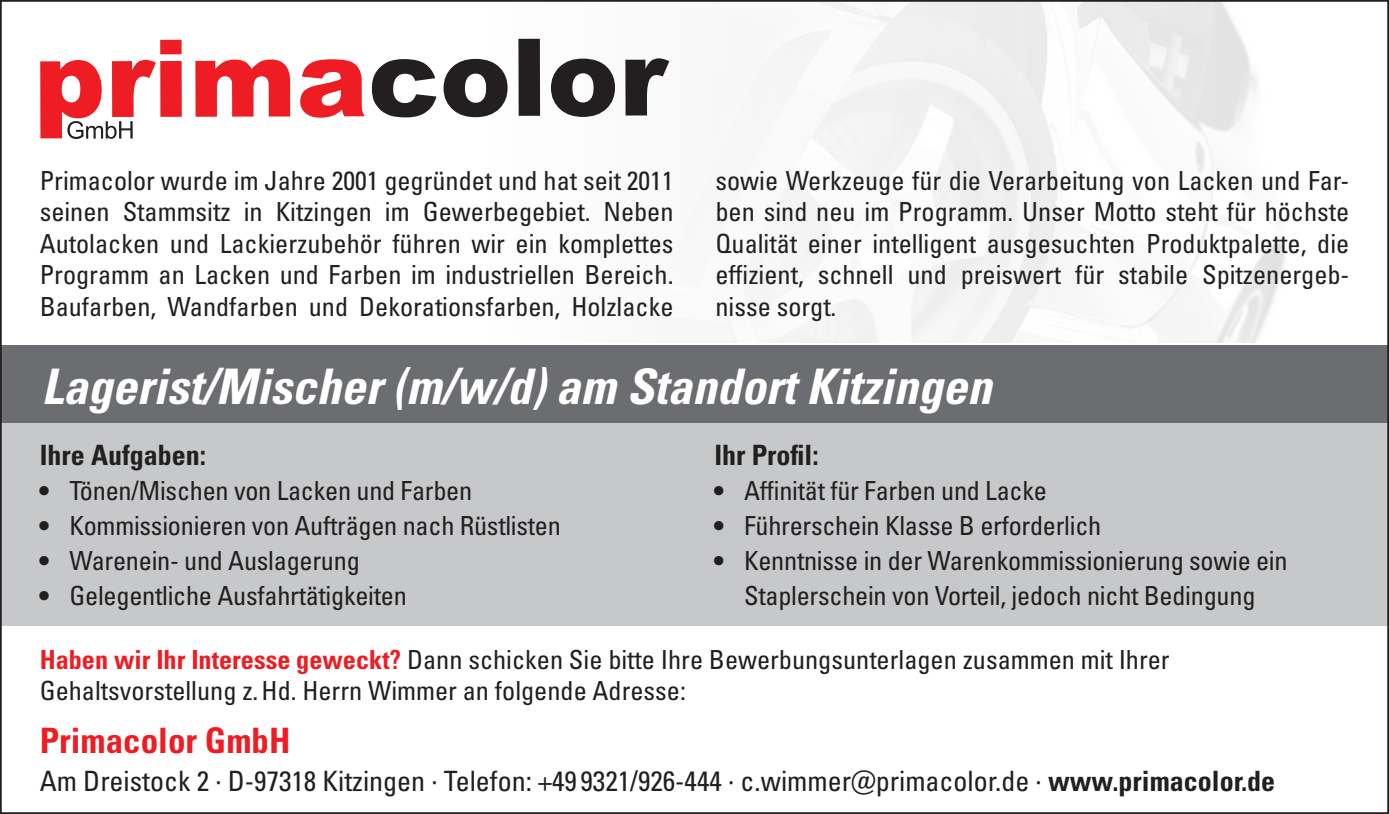
<style>
.page{position:relative;width:1389px;height:814px;background:#fff}
.page>*{position:absolute;margin:0;border:0;box-sizing:border-box;transform-origin:0 0}
.t1{font:49px "Univers LTCYR 67 Bold Cond Obl";color:#fff}
.t2{font:35px "Univers LTCYR 67 Bold Cond";color:#ee1d23}
.t3{font:condensed 28px "Univers LTCYR 57";color:#231f20}
.t4{font:28px "Univers LTCYR 67 Bold Cond";color:#231f20}
.t5{font:condensed 26.25px/31.5px "Univers LTCYR 57";letter-spacing:-.01em;color:#231f20;text-align:justify}
.s1{font-family:"Univers LTCYR 67 Bold Cond";font-stretch:normal;color:#ee1d23}
.s2{font-family:"Univers LTCYR 67 Bold Cond";font-stretch:normal}
</style>
<div class="page">
<div style="left:0;top:423px;width:1389px;height:203px;background:#c7c8ca"></div>
<div style="left:0;top:345px;width:1389px;height:78px;background:#6c6d70"></div>
<svg style="left:372px;top:39px;width:297px;height:78px"></svg>
<svg style="left:40px;top:39px;width:324px;height:100px"></svg>
<p class="t5" style="left:40px;top:164px;width:635px">Primacolor wurde im Jahre 2001 gegründet und hat seit 2011 seinen Stammsitz in Kitzingen im Gewerbegebiet. Neben Autolacken und Lackierzubehör führen wir ein komplettes Programm an Lacken und Farben im industriellen Bereich.<br>Baufarben, Wandfarben und Dekorationsfarben, Holzlacke</p>
<p class="t5" style="left:715px;top:164px;width:635px">sowie Werkzeuge für die Verarbeitung von Lacken und Far&shy;ben sind neu im Programm. Unser Motto steht für höchste Qualität einer intelligent ausgesuchten Produktpalette, die effizient, schnell und preiswert für stabile Spitzenergeb&shy;nisse sorgt.</p>
<h1 class="t1" style="left:42px;top:356px;width:952px">Lagerist/Mischer (m/w/d) am Standort Kitzingen</h1>
<p class="t4" style="left:714px;top:438px;width:106px">Ihr Profil:</p>
<p class="t5" style="left:714px;top:474px;width:334px">• Affinität für Farben und Lacke</p>
<p class="t5" style="left:714px;top:509px;width:389px">• Führerschein Klasse B erforderlich</p>
<p class="t5" style="left:714px;top:542px;width:575px;line-height:35px;text-align:center">• Kenntnisse in der Warenkommissionierung sowie ein<br>Staplerschein von Vorteil, jedoch nicht Bedingung</p>
<p class="t4" style="left:40px;top:438px;width:168px">Ihre Aufgaben:</p>
<p class="t5" style="left:40px;top:474px;width:434px">• Tönen/Mischen von Lacken und Farben</p>
<p class="t5" style="left:40px;top:509px;width:523px">• Kommissionieren von Aufträgen nach Rüstlisten</p>
<p class="t5" style="left:40px;top:544px;width:322px">• Warenein- und Auslagerung</p>
<p class="t5" style="left:40px;top:579px;width:369px">• Gelegentliche Ausfahrtätigkeiten</p>
<p class="t5" style="left:40px;top:643px;width:1132px"><span class="s1">Haben wir Ihr Interesse geweckt?</span> Dann schicken Sie bitte Ihre Bewerbungsunterlagen zusammen mit Ihrer<br>Gehaltsvorstellung z.Hd. Herrn Wimmer an folgende Adresse:</p>
<h2 class="t2" style="left:40px;top:718px;width:252px">Primacolor GmbH</h2>
<p class="t3" style="left:40px;top:763px;width:1237px">Am Dreistock 2 · D-97318 Kitzingen · Telefon: +49 9321/926-444 · c.wimmer@primacolor.de · <span class="s2">www.primacolor.de</span></p>
</div>
